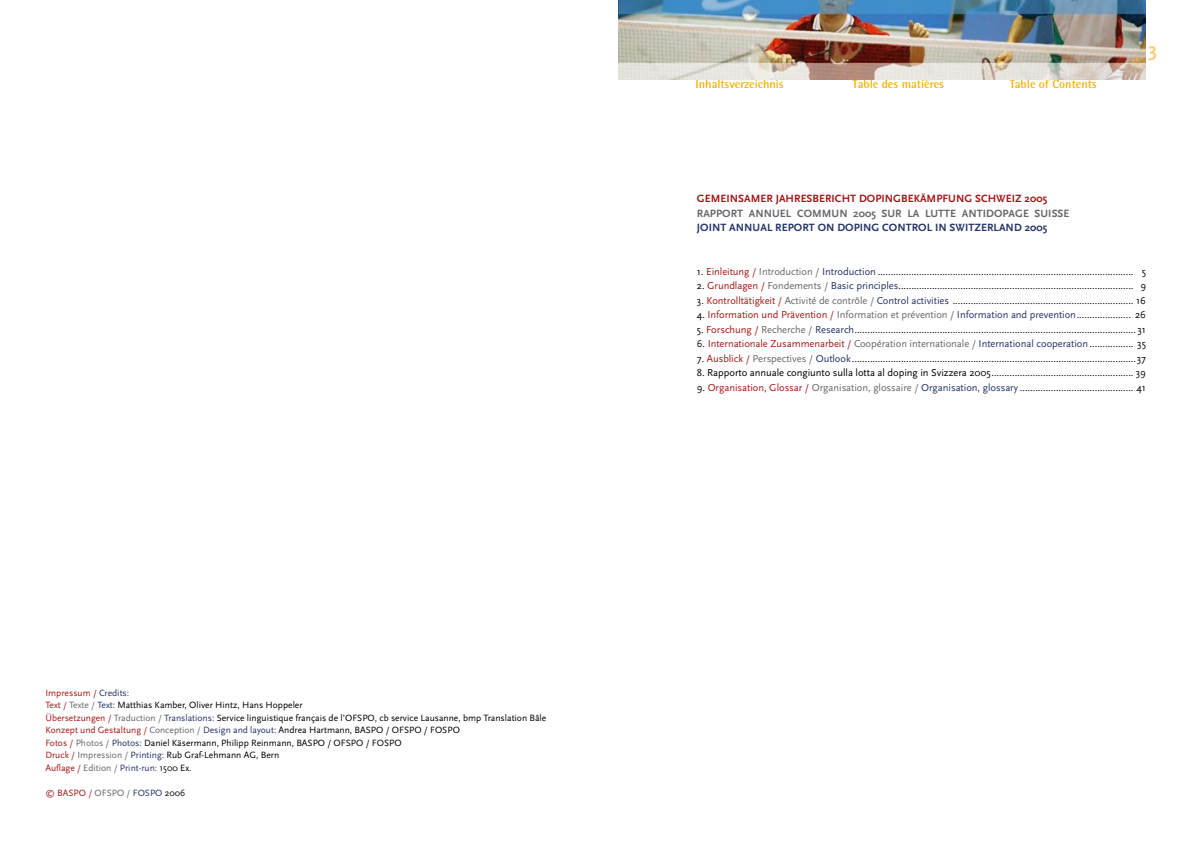
<style>
.page{position:relative;width:1191px;height:842px;background:#fff}
.page>*{position:absolute;margin:0;border:0;box-sizing:border-box;transform-origin:0 0}
.t1{font:700 12px "Rotis Semi Sans";color:#f7af00}
.t2{font:700 11px "Scala Sans";letter-spacing:.005em;color:#a41918}
.t3{font:700 11px "Scala Sans";letter-spacing:.005em;color:#68676c}
.t4{font:700 11px "Scala Sans";letter-spacing:.005em;color:#253667}
.t5{font:10.5px "Scala Sans";letter-spacing:-.005em;color:#000}
.t6{font:10.5px "Scala Sans";letter-spacing:-.005em;color:#a41918}
.t7{font:9.5px/12.5px "Scala Sans";color:#000}
.t8{font:9.5px "Scala Sans";color:#a41918}
.s1{color:#a41918}
.s2{color:#253667}
.s3{color:#68676c}
.s4{color:#000}
</style>
<div class="page">
<img style="left:618px;top:0;width:527px;height:80px">
<p class="t7" style="left:45px;top:687px;width:502px"><span class="s1">Impressum /</span> <span class="s2">Credits:<br></span><span class="s1">Text /</span> <span class="s3">Texte /</span> <span class="s2">Text:</span> Matthias Kamber, Oliver Hintz, Hans Hoppeler<br><span class="s1">Übersetzungen /</span> <span class="s3">Traduction /</span> <span class="s2">Translations:</span> Service linguistique français de l’OFSPO, cb service Lausanne, bmp Translation Bâle <span class="s1">Konzept und Gestaltung /</span> <span class="s3">Conception /</span> <span class="s2">Design and layout:</span> Andrea Hartmann, BASPO / OFSPO / FOSPO<br><span class="s1">Fotos /</span> <span class="s3">Photos /</span> <span class="s2">Photos:</span> Daniel Käsermann, Philipp Reinmann, BASPO / OFSPO / FOSPO<br><span class="s1">Druck /</span> <span class="s3">Impression /</span> <span class="s2">Printing:</span> Rub Graf-Lehmann AG, Bern<br><span class="s1">Auflage /</span> <span class="s3">Edition /</span> <span class="s2">Print-run:</span> 1500 Ex.</p>
<p class="t8" style="left:45px;top:788px;width:142px">© BASPO / <span class="s3">OFSPO /</span> <span class="s2">FOSPO</span> <span class="s4">2006</span></p>
<p class="t1" style="left:695px;top:77px;width:90px">Inhaltsverzeichnis</p>
<p class="t1" style="left:852px;top:77px;width:93px">Table des matières</p>
<p class="t1" style="left:1009px;top:77px;width:88px">Table of Contents</p>
<p class="t2" style="left:697px;top:193px;width:41px">GEMEINSA</p>
<p class="t2" style="left:750px;top:193px;width:298px">MER JAHRESBERICHT DOPINGBEKÄMPFUNG SCHWEIZ 2005</p>
<p class="t3" style="left:697px;top:207px;width:14px">RAPPORTANNUEL</p>
<p class="t3" style="left:797px;top:207px;width:41px">COMMUN</p>
<p class="t3" style="left:853px;top:207px;width:31px">2005 SURLALUTTEANT</p>
<p class="t3" style="left:982px;top:207px;width:12px">IDOPA</p>
<p class="t3" style="left:1015px;top:207px;width:15px">GESU</p>
<p class="t3" style="left:1048px;top:207px;width:11px">ISSE</p>
<p class="t4" style="left:697px;top:222px;width:48px">JOINT ANNUAL</p>
<p class="t4" style="left:775px;top:222px;width:14px">REPORT</p>
<p class="t4" style="left:817px;top:222px;width:73px">ON DOPING CONTROL</p>
<p class="t4" style="left:935px;top:222px;width:54px">IN SWITZERLAND</p>
<p class="t4" style="left:1024px;top:222px;width:24px">2005</p>
<p class="t5" style="left:697px;top:266px;width:451px">1. <span class="s1">Einleitung /</span> <span class="s3">Introduction /</span> <span class="s2">Introduction</span> ................................................................................................... 5</p>
<p class="t5" style="left:697px;top:280px;width:451px">2. <span class="s1">Grundlagen /</span> <span class="s3">Fondements /</span> <span class="s2">Basic principles</span>........................................................................................... 9</p>
<p class="t5" style="left:697px;top:295px;width:451px">3. <span class="s1">Kontrolltätigkeit /</span> <span class="s3">Activité de contrôle /</span> <span class="s2">Control activities</span> ...................................................................... 16</p>
<p class="t5" style="left:697px;top:309px;width:451px">4. <span class="s1">Information und Prävention /</span> <span class="s3">Information et prévention /</span> <span class="s2">Information and prevention</span>..................... 26</p>
<p class="t5" style="left:697px;top:324px;width:451px">5. <span class="s1">Forschung /</span> <span class="s3">Recherche /</span> <span class="s2">Research</span>............................................................................................................. 31</p>
<p class="t6" style="left:697px;top:338px;width:451px"><span class="s4">6.</span> Internationale Zusammenarbeit / <span class="s3">Coopération internationale /</span> <span class="s2">International cooperation</span> <span class="s4">................. 35</span></p>
<p class="t5" style="left:697px;top:353px;width:451px">7. <span class="s1">Ausblick /</span> <span class="s3">Perspectives /</span> <span class="s2">Outlook</span>..............................................................................................................37</p>
<p class="t5" style="left:697px;top:367px;width:451px">8. Rapporto annuale congiunto sulla lotta al doping in Svizzera 2005....................................................... 39</p>
<p class="t5" style="left:697px;top:382px;width:451px">9. <span class="s1">Organisation, Glossar /</span> <span class="s3">Organisation, glossaire /</span> <span class="s2">Organisation, glossary</span> ............................................ 41</p>
</div>
